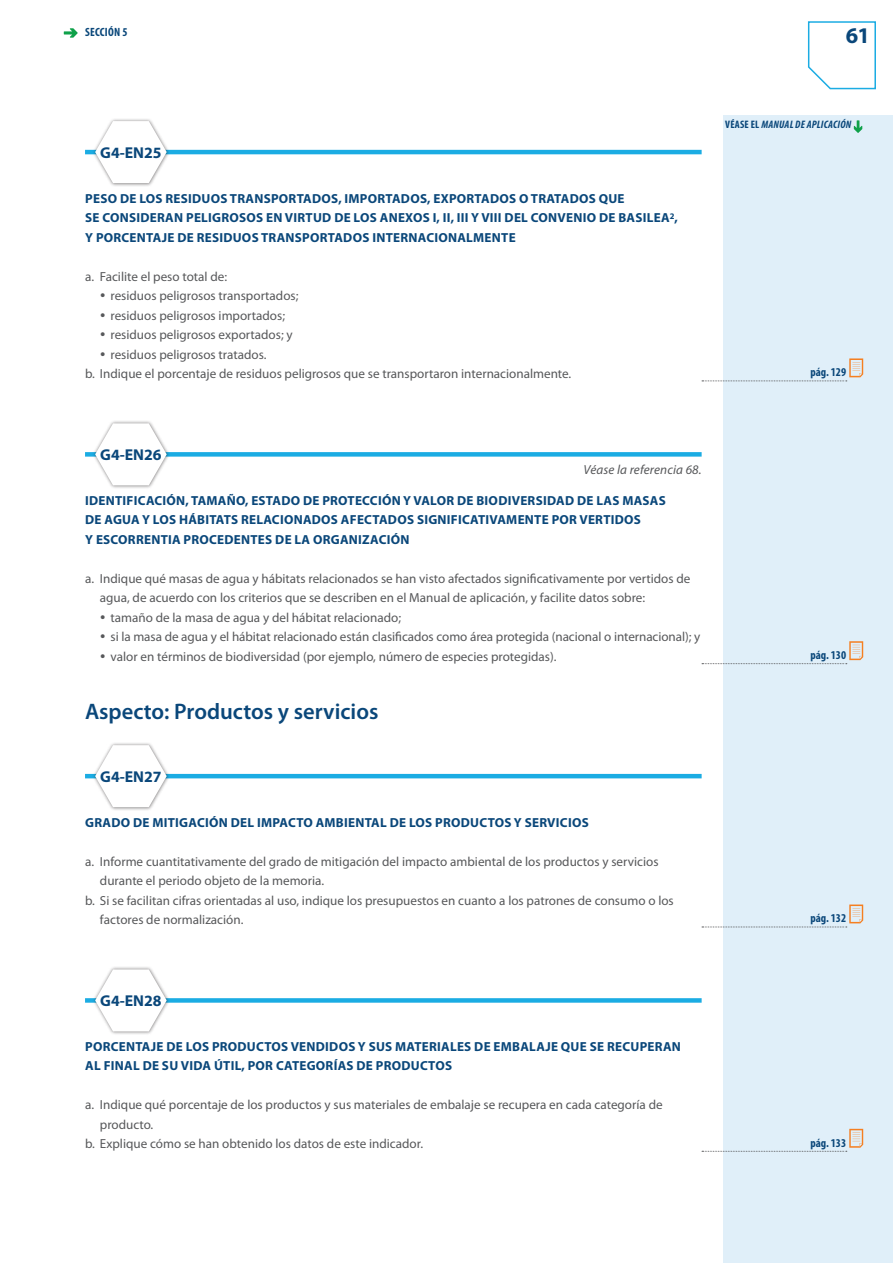
<style>
.page{position:relative;width:893px;height:1263px;background:#fff}
.page>*{position:absolute;margin:0;border:0;box-sizing:border-box;transform-origin:0 0}
._1-heading_2{font:600 22.5px "Myriad Pro";color:#0a477a}
.t1{font:700 22.5px "Myriad Pro";color:#0a477a}
.t2{font:700 15.75px "Myriad Pro";color:#0a477a}
._1-body_copy_column{font:13.2px/19.5px "Myriad Pro";color:#57585a}
._1-title_indicator_s{font:700 13.2px/19.5px "Myriad Pro";letter-spacing:.02em;color:#0a477a}
.t3{font:italic 13.2px "Myriad Pro";letter-spacing:.01em;color:#57585a}
._03-nav_-_top{font:700 condensed 12px "Myriad Pro";color:#0a477a}
._03-nav_-_top-2{font:700 condensed 12px "Myriad Pro";letter-spacing:.02em;color:#0a477a}
._2-margin_heading_no{font:italic 700 condensed 10.8px "Myriad Pro";letter-spacing:.02em;color:#0a477a}
.s1{font-style:normal}
</style>
<div class="page">
<div style="left:723px;top:115px;width:170px;height:1148px;background:#e0eff9"></div>
<svg style="left:807px;top:21px;width:69px;height:69px"></svg>
<svg style="left:64px;top:28px;width:14px;height:10px"></svg>
<hr style="left:85px;top:150px;width:617px;height:4px;background:#1bace3">
<div style="left:92px;top:118px;width:78px;height:69px;background:#231f20;opacity:.55"></div>
<svg style="left:95px;top:121px;width:72px;height:62px"></svg>
<svg style="left:702px;top:358px;width:161px;height:23px"></svg>
<div style="left:85px;top:452px;width:617px;height:5px;background:#1bace3"></div>
<div style="left:92px;top:420px;width:78px;height:69px;background:#231f20;opacity:.55"></div>
<svg style="left:95px;top:423px;width:72px;height:62px"></svg>
<svg style="left:702px;top:641px;width:161px;height:23px"></svg>
<hr style="left:85px;top:774px;width:617px;height:4px;background:#1bace3">
<div style="left:92px;top:742px;width:78px;height:69px;background:#231f20;opacity:.55"></div>
<svg style="left:95px;top:745px;width:72px;height:62px"></svg>
<svg style="left:702px;top:904px;width:161px;height:23px"></svg>
<div style="left:85px;top:998px;width:617px;height:5px;background:#1bace3"></div>
<div style="left:92px;top:966px;width:78px;height:69px;background:#231f20;opacity:.55"></div>
<svg style="left:95px;top:969px;width:72px;height:62px"></svg>
<svg style="left:702px;top:1129px;width:161px;height:23px"></svg>
<svg style="left:854px;top:120px;width:8px;height:13px"></svg>
<p class="_03-nav_-_top-2" style="left:85px;top:26px;width:44px">SECCIÓN 5</p>
<h1 class="t1" style="left:846px;top:23px;width:26px">61</h1>
<p class="_2-margin_heading_no" style="left:725px;top:118px;width:128px"><span class="s1">VÉASE EL</span> MANUAL DE APLICACIÓN</p>
<p class="t2" style="left:100px;top:144px;width:63px">G4-EN25</p>
<p class="_1-title_indicator_s" style="left:85px;top:189px;width:594px">PESO DE LOS RESIDUOS TRANSPORTADOS, IMPORTADOS, EXPORTADOS O TRATADOS QUE<br>SE CONSIDERAN PELIGROSOS EN VIRTUD DE LOS ANEXOS I, II, III Y VIII DEL CONVENIO DE BASILEA<sup>2</sup>,<br>Y PORCENTAJE DE RESIDUOS TRANSPORTADOS INTERNACIONALMENTE</p>
<p class="_1-body_copy_column" style="left:85px;top:267px;width:144px">a. Facilite el peso total de:</p>
<p class="_1-body_copy_column" style="left:100px;top:286px;width:200px">• residuos peligrosos transportados;</p>
<p class="_1-body_copy_column" style="left:100px;top:306px;width:187px">• residuos peligrosos importados;</p>
<p class="_1-body_copy_column" style="left:100px;top:325px;width:194px">• residuos peligrosos exportados; y</p>
<p class="_1-body_copy_column" style="left:100px;top:345px;width:168px">• residuos peligrosos tratados.</p>
<p class="_1-body_copy_column" style="left:85px;top:364px;width:488px">b. Indique el porcentaje de residuos peligrosos que se transportaron internacionalmente.</p>
<p class="_03-nav_-_top" style="left:810px;top:366px;width:37px">pág. 129</p>
<p class="t2" style="left:100px;top:446px;width:63px">G4-EN26</p>
<p class="_1-title_indicator_s" style="left:85px;top:491px;width:582px">IDENTIFICACIÓN, TAMAÑO, ESTADO DE PROTECCIÓN Y VALOR DE BIODIVERSIDAD DE LAS MASAS<br>DE AGUA Y LOS HÁBITATS RELACIONADOS AFECTADOS SIGNIFICATIVAMENTE POR VERTIDOS<br>Y ESCORRENTIA PROCEDENTES DE LA ORGANIZACIÓN</p>
<p class="_1-body_copy_column" style="left:100px;top:569px;width:592px;text-indent:-15px">a. Indique qué masas de agua y hábitats relacionados se han visto afectados significativamente por vertidos de agua, de acuerdo con los criterios que se describen en el Manual de aplicación, y facilite datos sobre:</p>
<p class="_1-body_copy_column" style="left:100px;top:608px;width:303px">• tamaño de la masa de agua y del hábitat relacionado;</p>
<p class="_1-body_copy_column" style="left:100px;top:627px;width:602px">• si la masa de agua y el hábitat relacionado están clasificados como área protegida (nacional o internacional); y</p>
<p class="_1-body_copy_column" style="left:100px;top:647px;width:458px">• valor en términos de biodiversidad (por ejemplo, número de especies protegidas).</p>
<p class="_03-nav_-_top" style="left:810px;top:648px;width:37px">pág. 130</p>
<p class="_1-heading_2" style="left:85px;top:699px;width:295px">Aspecto: Productos y servicios</p>
<p class="t3" style="left:584px;top:462px;width:120px">Véase la referencia 68.</p>
<p class="t2" style="left:100px;top:768px;width:63px">G4-EN27</p>
<p class="_1-title_indicator_s" style="left:85px;top:813px;width:505px">GRADO DE MITIGACIÓN DEL IMPACTO AMBIENTAL DE LOS PRODUCTOS Y SERVICIOS</p>
<p class="_1-body_copy_column" style="left:100px;top:852px;width:560px;text-indent:-15px">a. Informe cuantitativamente del grado de mitigación del impacto ambiental de los productos y servicios durante el periodo objeto de la memoria.</p>
<p class="_1-body_copy_column" style="left:100px;top:891px;width:575px;text-indent:-15px">b. Si se facilitan cifras orientadas al uso, indique los presupuestos en cuanto a los patrones de consumo o los factores de normalización.</p>
<p class="_03-nav_-_top" style="left:810px;top:912px;width:37px">pág. 132</p>
<p class="t2" style="left:100px;top:992px;width:63px">G4-EN28</p>
<p class="_1-title_indicator_s" style="left:85px;top:1037px;width:597px">PORCENTAJE DE LOS PRODUCTOS VENDIDOS Y SUS MATERIALES DE EMBALAJE QUE SE RECUPERAN<br>AL FINAL DE SU VIDA ÚTIL, POR CATEGORÍAS DE PRODUCTOS</p>
<p class="_1-body_copy_column" style="left:100px;top:1095px;width:564px;text-indent:-15px">a. Indique qué porcentaje de los productos y sus materiales de embalaje se recupera en cada categoría de producto.</p>
<p class="_1-body_copy_column" style="left:85px;top:1134px;width:339px">b. Explique cómo se han obtenido los datos de este indicador.</p>
<p class="_03-nav_-_top" style="left:810px;top:1136px;width:37px">pág. 133</p>
</div>
